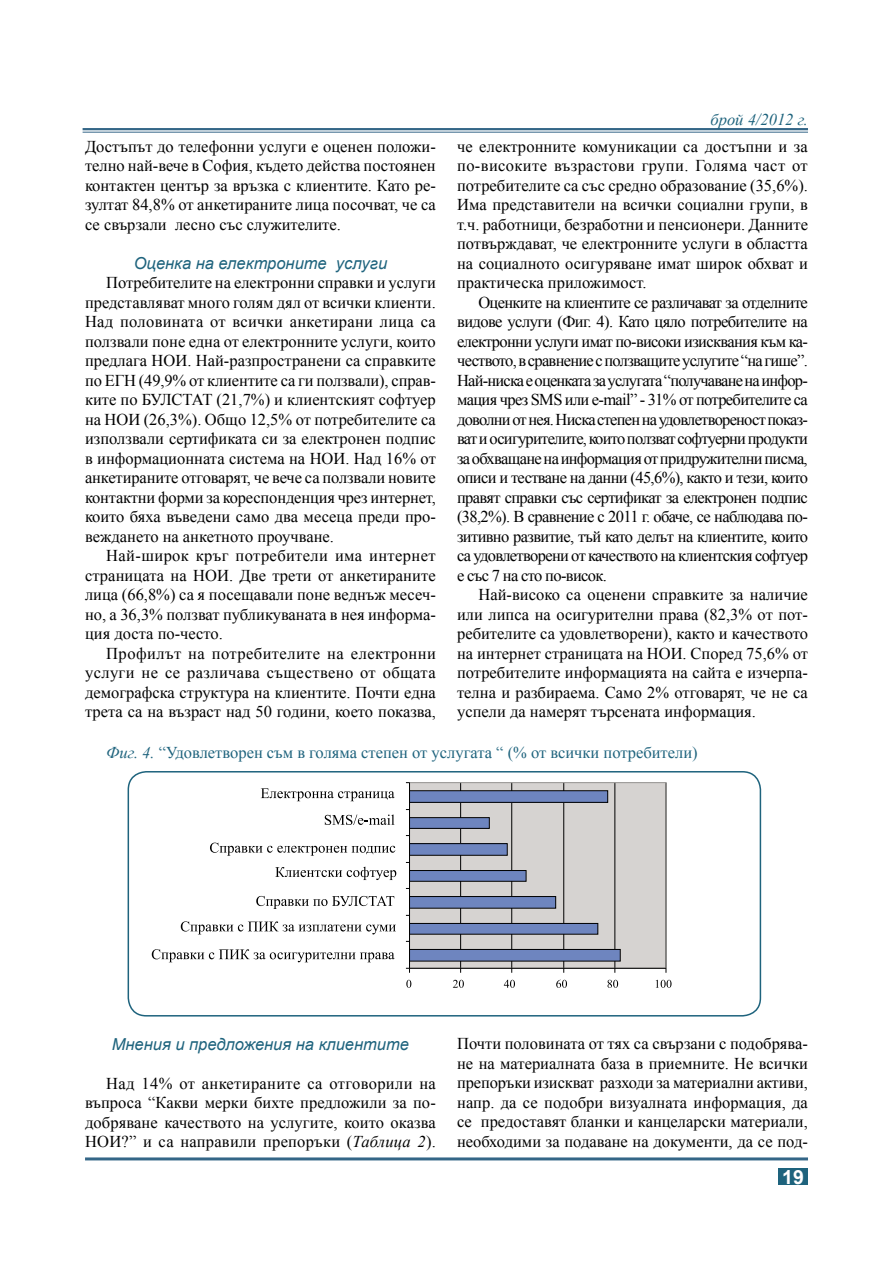
<style>
.page{position:relative;width:893px;height:1263px;background:#fff}
.page>*{position:absolute;margin:0;border:0;box-sizing:border-box;transform-origin:0 0}
.t1{font:700 19.5px "Arial";color:#fff}
.t2{font:16.5px/19.5px "Times New Roman";color:#000;text-align:justify}
.t3{font:16.5px "Times New Roman";color:#1e637d}
.t4{font:italic 16.5px "Arial";color:#1e637d}
.t5{font:italic 16.5px "Times New Roman";color:#1e637d}
.s1{font-style:italic}
</style>
<div class="page">
<div style="left:778px;top:1168px;width:30px;height:17px;background:#1e637d"></div>
<div style="left:83px;top:128px;width:725px;height:5px;background:#bfced9"></div>
<hr style="left:83px;top:128px;width:725px;height:2px;background:#346687">
<hr style="left:83px;top:132px;width:725px;height:1px;background:#346687">
<hr style="left:85px;top:1157px;width:723px;height:3px;background:#346687">
<svg style="left:127px;top:771px;width:635px;height:245px"></svg>
<p class="t5" style="left:710px;top:108px;width:99px">брой 4/2012 г.</p>
<p class="t2" style="left:85px;top:136px;width:352px">Достъпът до телефонни услуги е оценен положи&shy;телно най-вече в София, където действа постоянен контактен център за връзка с клиентите. Като ре&shy;зултат 84,8% от анкетираните лица посочват, че са се свързали лесно със служителите.</p>
<p class="t4" style="left:134px;top:252px;width:255px">Оценка на електроните услуги</p>
<p class="t2" style="left:85px;top:273px;width:352px;text-indent:21px">Потребителите на електронни справки и услуги представляват много голям дял от всички клиенти.<br>Над половината от всички анкетирани лица са ползвали поне една от електронните услуги, които предлага НОИ. Най-разпространени са справките по ЕГН (49,9% от клиентите са ги ползвали), справ&shy;ките по БУЛСТАТ (21,7%) и клиентският софтуер на НОИ (26,3%). Общо 12,5% от потребителите са използвали сертификата си за електронен подпис в информационната система на НОИ. Над 16% от анкетираните отговарят, че вече са ползвали новите контактни форми за кореспонденция чрез интернет, които бяха въведени само два месеца преди про&shy;веждането на анкетното проучване.</p>
<p class="t2" style="left:85px;top:546px;width:352px;text-indent:21px">Най-широк кръг потребители има интернет страницата на НОИ. Две трети от анкетираните лица (66,8%) са я посещавали поне веднъж месеч&shy;но, а 36,3% ползват публикуваната в нея информа&shy;ция доста по-често.</p>
<p class="t2" style="left:85px;top:643px;width:352px;text-indent:21px">Профилът на потребителите на електронни услуги не се различава съществено от общата демографска структура на клиентите. Почти една трета са на възраст над 50 години, което показва,</p>
<p class="t2" style="left:457px;top:136px;width:352px">че електронните комуникации са достъпни и за по-високите възрастови групи. Голяма част от потребителите са със средно образование (35,6%).<br>Има представители на всички социални групи, в т.ч. работници, безработни и пенсионери. Данните потвърждават, че електронните услуги в областта на социалното осигуряване имат широк обхват и практическа приложимост.</p>
<p class="t2" style="left:457px;top:292px;width:352px;text-indent:21px">Оценките на клиентите се различават за отделните видове услуги (Фиг. 4). Като цяло потребителите на електронни услуги имат по-високи изисквания към ка&shy;чеството, в сравнение с ползващите услугите “на гише”.<br>Най-ниска е оценката за услугата “получаване на инфор&shy;мация чрез SMS или e-mail” - 31% от потребителите са доволни от нея. Ниска степен на удовлетвореност показ&shy;ват и осигурителите, които ползват софтуерни продукти за обхващане на информация от придружителни писма, описи и тестване на данни (45,6%), както и тези, които правят справки със сертификат за електронен подпис (38,2%). В сравнение с 2011 г. обаче, се наблюдава по&shy;зитивно развитие, тъй като делът на клиентите, които са удовлетворени от качеството на клиентския софтуер е със 7 на сто по-висок.</p>
<p class="t2" style="left:457px;top:585px;width:352px;text-indent:21px">Най-високо са оценени справките за наличие или липса на осигурителни права (82,3% от пот&shy;ребителите са удовлетворени), както и качеството на интернет страницата на НОИ. Според 75,6% от потребителите информацията на сайта е изчерпа&shy;телна и разбираема. Само 2% отговарят, че не са успели да намерят търсената информация.</p>
<p class="t3" style="left:106px;top:741px;width:593px"><span class="s1">Фиг. 4.</span> “Удовлетворен съм в голяма степен от услугата “ (% от всички потребители)</p>
<p class="t4" style="left:112px;top:1033px;width:299px">Мнения и предложения на клиентите</p>
<p class="t2" style="left:85px;top:1073px;width:352px;text-indent:21px">Над 14% от анкетираните са отговорили на въпроса “Какви мерки бихте предложили за по&shy;добряване качеството на услугите, които оказва НОИ?” и са направили препоръки (<span class="s1">Таблица 2</span>).</p>
<p class="t2" style="left:457px;top:1034px;width:352px">Почти половината от тях са свързани с подобрява&shy;не на материалната база в приемните. Не всички препоръки изискват разходи за материални активи, напр. да се подобри визуалната информация, да се предоставят бланки и канцеларски материали, необходими за подаване на документи, да се под-</p>
<p class="t1" style="left:782px;top:1163px;width:23px">19</p>
</div>
